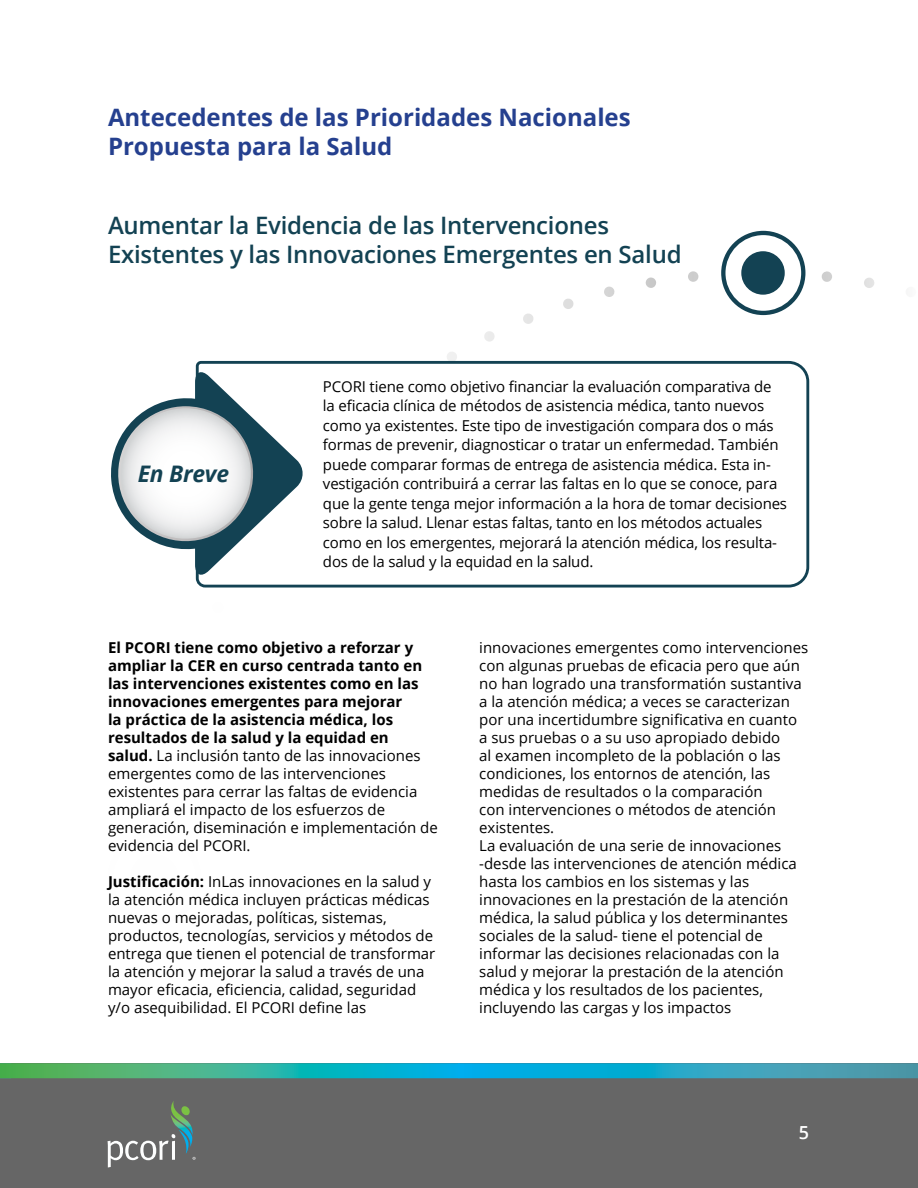
<style>
.page{position:relative;width:918px;height:1188px;background:#fff}
.page>*{position:absolute;margin:0;border:0;box-sizing:border-box;transform-origin:0 0}
.t1{font:600 24px/28.8px "Open Sans";letter-spacing:-.01em;color:#134253}
.t2{font:700 24px/28.8px "Open Sans";color:#25408f}
.t3{font:italic 700 22.8px "Open Sans";letter-spacing:-.01em;color:#134253}
.t4{font:600 18px "Open Sans";color:#fff}
.t5{font:15px/18px "Open Sans";color:#000}
.t6{font:700 15px/18px "Open Sans";color:#000}
.s1{font-weight:400}
.s2{font-weight:700}
</style>
<div class="page">
<div style="left:0;top:1063px;width:918px;height:125px;background:#666"></div>
<svg style="left:460px;top:1063px;width:458px;height:15px;background:#25a4c6"></svg>
<svg style="left:0;top:1063px;width:460px;height:15px;background:#30b299"></svg>
<svg style="left:107px;top:1101px;width:89px;height:66px"></svg>
<svg style="left:195px;top:360px;width:615px;height:228px"></svg>
<svg style="left:111px;top:369px;width:276px;height:219px"></svg>
<svg style="left:721px;top:231px;width:84px;height:84px"></svg>
<p class="t2" style="left:108px;top:103px;width:524px">Antecedentes de las Prioridades Nacionales<br>Propuesta para la Salud</p>
<p class="t1" style="left:108px;top:211px;width:575px">Aumentar la Evidencia de las Intervenciones<br>Existentes y las Innovaciones Emergentes en Salud</p>
<p class="t3" style="left:138px;top:458px;width:93px">En Breve</p>
<p class="t5" style="left:323px;top:376px;width:466px;line-height:19.5px">PCORI tiene como objetivo financiar la evaluación comparativa de la eficacia clínica de métodos de asistencia médica, tanto nuevos como ya existentes. Este tipo de investigación compara dos o más formas de prevenir, diagnosticar o tratar un enfermedad. También puede comparar formas de entrega de asistencia médica. Esta in&shy;vestigación contribuirá a cerrar las faltas en lo que se conoce, para que la gente tenga mejor información a la hora de tomar decisiones sobre la salud. Llenar estas faltas, tanto en los métodos actuales como en los emergentes, mejorará la atención médica, los resulta&shy;dos de la salud y la equidad en la salud.</p>
<p class="t6" style="left:108px;top:638px;width:331px">El PCORI tiene como objetivo a reforzar y ampliar la CER en curso centrada tanto en las intervenciones existentes como en las innovaciones emergentes para mejorar<br>la práctica de la asistencia médica, los resultados de la salud y la equidad en<br>salud. <span class="s1">La inclusión tanto de las innovaciones emergentes como de las intervenciones existentes para cerrar las faltas de evidencia ampliará el impacto de los esfuerzos de generación, diseminación e implementación de evidencia del PCORI.</span></p>
<p class="t5" style="left:108px;top:872px;width:329px"><span class="s2">Justificación:</span> InLas innovaciones en la salud y la atención médica incluyen prácticas médicas nuevas o mejoradas, políticas, sistemas, productos, tecnologías, servicios y métodos de entrega que tienen el potencial de transformar la atención y mejorar la salud a través de una mayor eficacia, eficiencia, calidad, seguridad y/o asequibilidad. El PCORI define las</p>
<p class="t5" style="left:479px;top:638px;width:331px">innovaciones emergentes como intervenciones con algunas pruebas de eficacia pero que aún no han logrado una transformatión sustantiva a la atención médica; a veces se caracterizan por una incertidumbre significativa en cuanto a sus pruebas o a su uso apropiado debido<br>al examen incompleto de la población o las condiciones, los entornos de atención, las medidas de resultados o la comparación<br>con intervenciones o métodos de atención existentes.</p>
<p class="t5" style="left:479px;top:836px;width:319px">La evaluación de una serie de innovaciones -desde las intervenciones de atención médica hasta los cambios en los sistemas y las innovaciones en la prestación de la atención médica, la salud pública y los determinantes sociales de la salud- tiene el potencial de informar las decisiones relacionadas con la salud y mejorar la prestación de la atención médica y los resultados de los pacientes, incluyendo las cargas y los impactos</p>
<p class="t4" style="left:799px;top:1120px;width:12px">5</p>
</div>
